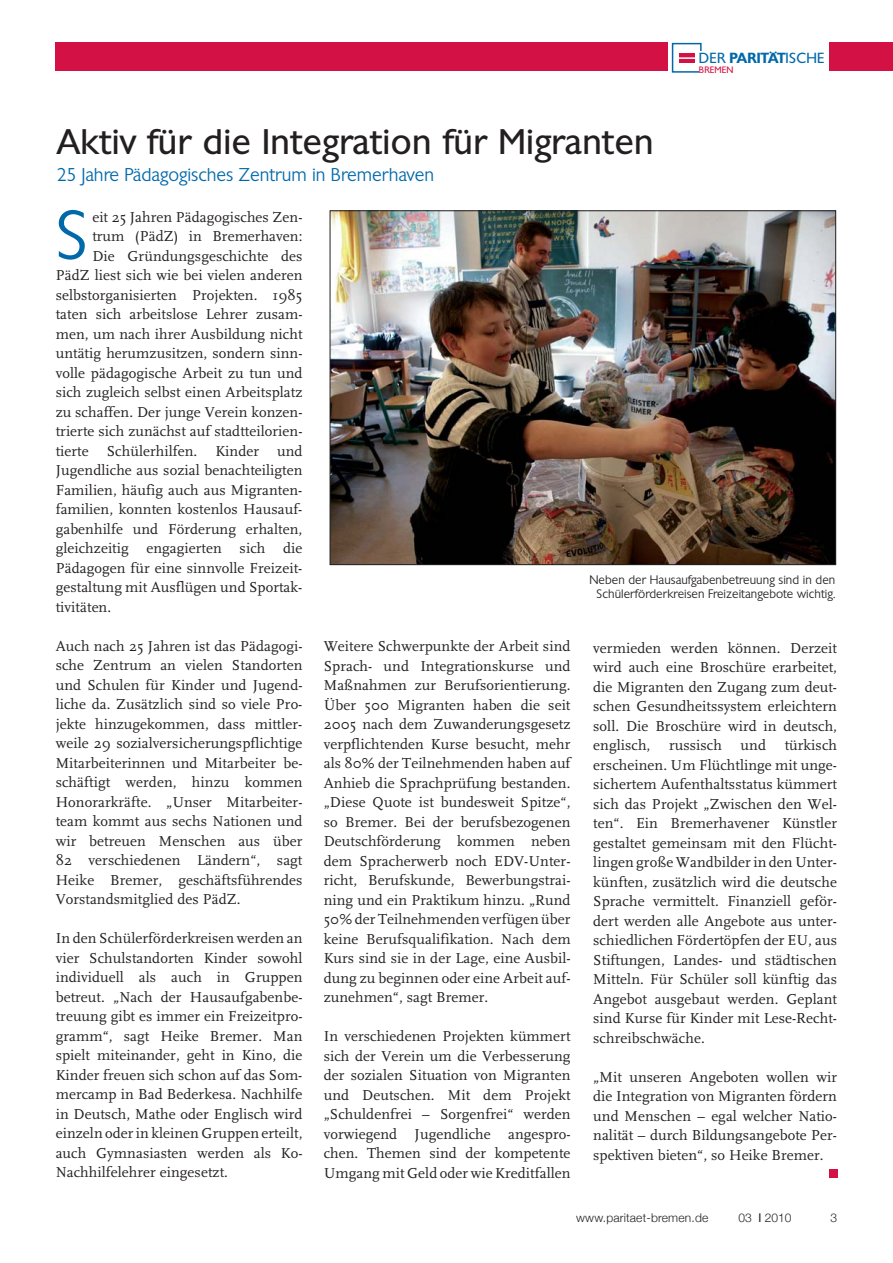
<style>
.page{position:relative;width:893px;height:1263px;background:#fff}
.page>*{position:absolute;margin:0;border:0;box-sizing:border-box;transform-origin:0 0}
.t1{font:300 67.5px "Chantilly";color:#0069aa}
.t2{font:34.5px "Chantilly";letter-spacing:.015em;color:#231f20}
.t3{font:300 18px "Chantilly";color:#0069aa}
.t4{font:15px/19.5px "FF Scala";letter-spacing:.005em;color:#231f20;text-align:justify}
.t5{font:14.25px "Chantilly";letter-spacing:.02em;color:#0069aa}
.t6{font:300 12px/13.2px "Chantilly";letter-spacing:.005em;color:#231f20;text-align:center}
.t7{font:300 12px "Helvetica Neue";letter-spacing:.015em;color:#231f20}
.t8{font:9px "Chantilly";letter-spacing:.015em;color:#d31145}
.s1{font-weight:600}
.s2{font-family:"Chantilly";font-weight:400}
</style>
<div class="page">
<div style="left:56px;top:43px;width:836px;height:28px;background:#d31145"></div>
<div style="left:668px;top:41px;width:161px;height:36px;background:#fff"></div>
<div style="left:671px;top:43px;width:30px;height:30px;border:2px solid #0069aa"></div>
<div style="left:679px;top:53px;width:15px;height:10px;background:#d31145"></div>
<div style="left:698px;top:51px;width:128px;height:25px;background:#fff"></div>
<hr style="left:675px;top:57px;width:20px;height:2px;background:#fff">
<img style="left:332px;top:212px;width:502px;height:351px">
<div style="left:829px;top:1169px;width:9px;height:9px;background:#d31145"></div>
<p class="t5" style="left:698px;top:53px;width:127px">DER <span class="s1">PARITÄT</span>ISCHE</p>
<p class="t8" style="left:698px;top:66px;width:36px">BREMEN</p>
<h2 class="t2" style="left:57px;top:129px;width:598px">Aktiv für die Integration für Migranten</h2>
<p class="t3" style="left:57px;top:168px;width:378px">25 Jahre Pädagogisches Zentrum in Bremerhaven</p>
<h1 class="t1" style="left:56px;top:211px;width:34px">S</h1>
<p class="t4" style="left:92px;top:208px;width:212px">eit 25 Jahren Pädagogisches Zen-</p>
<p class="t4" style="left:92px;top:228px;width:212px">trum (PädZ) in Bremerhaven:</p>
<p class="t4" style="left:92px;top:247px;width:212px">Die Gründungsgeschichte des</p>
<p class="t4" style="left:56px;top:267px;width:248px">PädZ liest sich wie bei vielen anderen</p>
<p class="t4" style="left:56px;top:286px;width:248px">selbstorganisierten Projekten. 1985</p>
<p class="t4" style="left:56px;top:306px;width:248px">taten sich arbeitslose Lehrer zusam-</p>
<p class="t4" style="left:56px;top:325px;width:248px">men, um nach ihrer Ausbildung nicht</p>
<p class="t4" style="left:56px;top:345px;width:248px">untätig herumzusitzen, sondern sinn-</p>
<p class="t4" style="left:56px;top:364px;width:248px">volle pädagogische Arbeit zu tun und</p>
<p class="t4" style="left:56px;top:384px;width:248px">sich zugleich selbst einen Arbeitsplatz</p>
<p class="t4" style="left:56px;top:403px;width:248px">zu schaffen. Der junge Verein konzen-</p>
<p class="t4" style="left:56px;top:423px;width:248px">trierte sich zunächst auf stadtteilorien-</p>
<p class="t4" style="left:56px;top:442px;width:248px">tierte Schülerhilfen. Kinder und</p>
<p class="t4" style="left:56px;top:462px;width:248px">Jugendliche aus sozial benachteiligten</p>
<p class="t4" style="left:56px;top:481px;width:248px">Familien, häufig auch aus Migranten-</p>
<p class="t4" style="left:56px;top:501px;width:248px">familien, konnten kostenlos Hausauf-</p>
<p class="t4" style="left:56px;top:520px;width:248px">gabenhilfe und Förderung erhalten,</p>
<p class="t4" style="left:56px;top:540px;width:248px">gleichzeitig engagierten sich die</p>
<p class="t4" style="left:56px;top:559px;width:248px">Pädagogen für eine sinnvolle Freizeit-</p>
<p class="t4" style="left:56px;top:579px;width:248px">gestaltung mit Ausflügen und Sportak-</p>
<p class="t4" style="left:56px;top:598px;width:57px">tivitäten.</p>
<p class="t4" style="left:56px;top:637px;width:248px">Auch nach 25 Jahren ist das Pädagogi&shy;sche Zentrum an vielen Standorten und Schulen für Kinder und Jugend&shy;liche da. Zusätzlich sind so viele Pro&shy;jekte hinzugekommen, dass mittler&shy;weile 29 sozialversicherungspflichtige Mitarbeiterinnen und Mitarbeiter be&shy;schäftigt werden, hinzu kommen Honorarkräfte. „Unser Mitarbeiter&shy;team kommt aus sechs Nationen und wir betreuen Menschen aus über 82 verschiedenen Ländern“, sagt Heike Bremer, geschäftsführendes Vorstandsmitglied des PädZ.</p>
<p class="t4" style="left:56px;top:930px;width:248px">In den Schülerförderkreisen werden an vier Schulstandorten Kinder sowohl individuell als auch in Gruppen betreut. „Nach der Hausaufgabenbe&shy;treuung gibt es immer ein Freizeitpro&shy;gramm“, sagt Heike Bremer. Man spielt miteinander, geht in Kino, die Kinder freuen sich schon auf das Som&shy;mercamp in Bad Bederkesa. Nachhilfe in Deutsch, Mathe oder Englisch wird einzeln oder in kleinen Gruppen erteilt, auch Gymnasiasten werden als Ko-Nachhilfelehrer eingesetzt.</p>
<p class="t6" style="left:589px;top:575px;width:247px">Neben der Hausaufgabenbetreuung sind in den<br>Schülerförderkreisen Freizeitangebote wichtig.</p>
<p class="t4" style="left:324px;top:638px;width:248px">Weitere Schwerpunkte der Arbeit sind Sprach- und Integrationskurse und Maßnahmen zur Berufsorientierung.<br>Über 500 Migranten haben die seit 2005 nach dem Zuwanderungsgesetz verpflichtenden Kurse besucht, mehr als 80% der Teilnehmenden haben auf Anhieb die Sprachprüfung bestanden. „Diese Quote ist bundesweit Spitze“, so Bremer. Bei der berufsbezogenen Deutschförderung kommen neben dem Spracherwerb noch EDV-Unter&shy;richt, Berufskunde, Bewerbungstrai&shy;ning und ein Praktikum hinzu. „Rund 50% der Teilnehmenden verfügen über keine Berufsqualifikation. Nach dem Kurs sind sie in der Lage, eine Ausbil&shy;dung zu beginnen oder eine Arbeit auf&shy;zunehmen“, sagt Bremer.</p>
<p class="t4" style="left:324px;top:1028px;width:248px">In verschiedenen Projekten kümmert sich der Verein um die Verbesserung der sozialen Situation von Migranten und Deutschen. Mit dem Projekt „Schuldenfrei – Sorgenfrei“ werden vorwiegend Jugendliche angespro&shy;chen. Themen sind der kompetente Umgang mit Geld oder wie Kreditfallen</p>
<p class="t4" style="left:593px;top:639px;width:245px">vermieden werden können. Derzeit wird auch eine Broschüre erarbeitet, die Migranten den Zugang zum deut&shy;schen Gesundheitssystem erleichtern soll. Die Broschüre wird in deutsch, englisch, russisch und türkisch erscheinen. Um Flüchtlinge mit unge&shy;sichertem Aufenthaltsstatus kümmert sich das Projekt „Zwischen den Wel&shy;ten“. Ein Bremerhavener Künstler gestaltet gemeinsam mit den Flücht&shy;lingen große Wandbilder in den Unter&shy;künften, zusätzlich wird die deutsche Sprache vermittelt. Finanziell geför&shy;dert werden alle Angebote aus unter&shy;schiedlichen Fördertöpfen der EU, aus Stiftungen, Landes- und städtischen Mitteln. Für Schüler soll künftig das Angebot ausgebaut werden. Geplant sind Kurse für Kinder mit Lese-Recht&shy;schreibschwäche.</p>
<p class="t4" style="left:593px;top:1068px;width:245px">„Mit unseren Angeboten wollen wir die Integration von Migranten fördern und Menschen – egal welcher Natio&shy;nalität – durch Bildungsangebote Per&shy;spektiven bieten“, so Heike Bremer.</p>
<p class="t7" style="left:576px;top:1210px;width:134px">www.paritaet-bremen.de</p>
<p class="t7" style="left:738px;top:1210px;width:55px">03 <span class="s2">fl</span> 2010</p>
<p class="t7" style="left:830px;top:1210px;width:8px">3</p>
</div>
